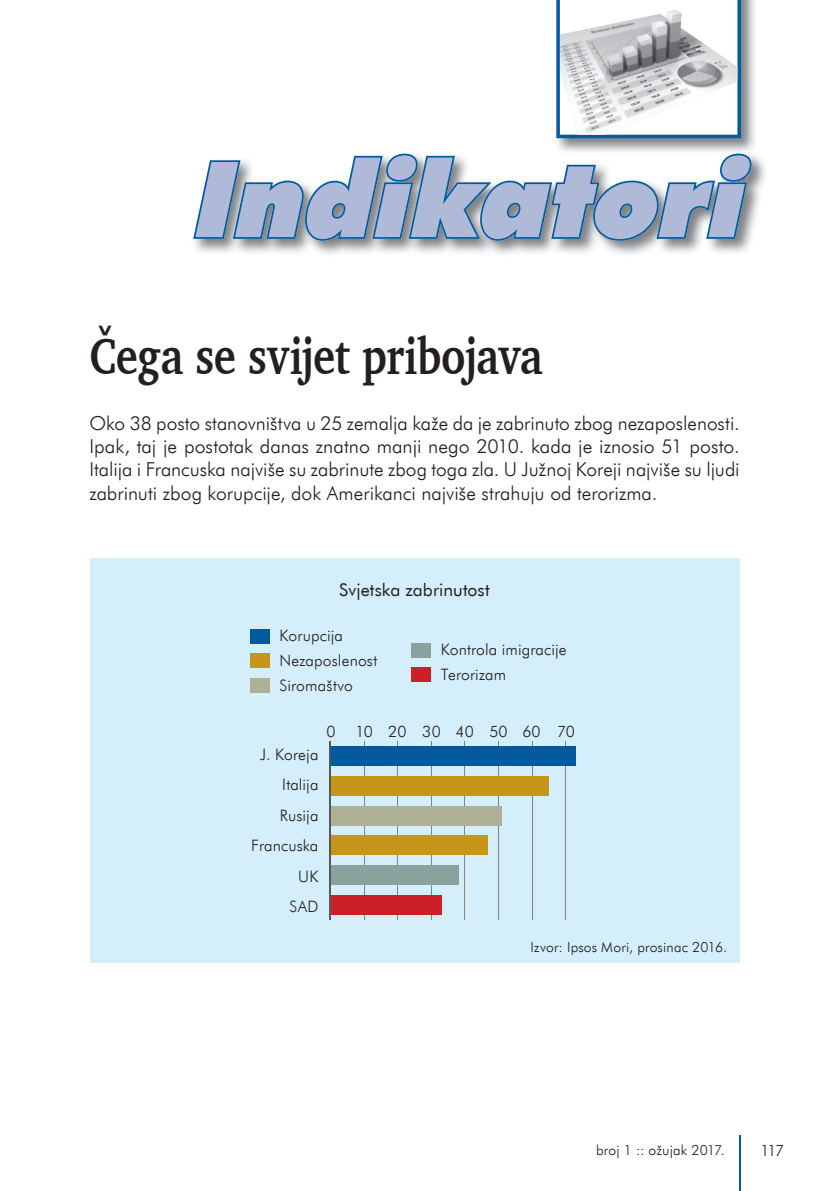
<style>
.page{position:relative;width:829px;height:1191px;background:#fff}
.page>*{position:absolute;margin:0;border:0;box-sizing:border-box;transform-origin:0 0}
.t1{font:italic 900 105px "Futura BT";color:#afbad9}
.t2{font:700 52.5px "Charter BT";letter-spacing:-.01em;color:#231f20;scale:.8 1}
.t3{font:300 19.25px/23.1px "Futura BT";color:#231f20;text-align:justify}
.t4{font:17.5px "Futura BT";letter-spacing:.005em;color:#231f20}
.t5{font:300 15.75px/30.6px "Futura BT";letter-spacing:.01em;color:#231f20;text-align:right}
.t6{font:300 14px "Futura BT";letter-spacing:.015em;color:#231f20}
</style>
<div class="page">
<hr style="left:738px;top:1135px;width:2px;height:56px;background:#015a9d">
<img style="left:194px;top:153px;width:571px;height:101px">
<svg style="left:193px;top:154px;width:558px;height:87px"></svg>
<img style="left:554px;top:0;width:203px;height:155px">
<svg style="left:731px;top:154px;width:14px;height:1px"></svg>
<svg style="left:556px;top:0;width:184px;height:138px"></svg>
<img style="left:634px;top:10px;width:41px;height:9px">
<div style="left:90px;top:559px;width:649px;height:403px;background:#d4effb"></div>
<hr style="left:363px;top:741px;width:1px;height:178px;background:#808285">
<hr style="left:397px;top:741px;width:1px;height:178px;background:#808285">
<hr style="left:431px;top:741px;width:1px;height:178px;background:#808285">
<hr style="left:464px;top:741px;width:1px;height:178px;background:#808285">
<hr style="left:498px;top:741px;width:1px;height:178px;background:#808285">
<hr style="left:531px;top:741px;width:1px;height:178px;background:#808285">
<hr style="left:565px;top:741px;width:1px;height:178px;background:#808285">
<div style="left:330px;top:746px;width:245px;height:20px;background:#015a9d"></div>
<div style="left:330px;top:776px;width:219px;height:20px;background:#c8951b"></div>
<div style="left:330px;top:805px;width:171px;height:20px;background:#aeb195"></div>
<div style="left:330px;top:835px;width:157px;height:20px;background:#c8951b"></div>
<div style="left:330px;top:865px;width:129px;height:20px;background:#8aa29e"></div>
<div style="left:330px;top:895px;width:111px;height:20px;background:#cd2026"></div>
<hr style="left:329px;top:741px;width:2px;height:178px;background:#57585a">
<div style="left:250px;top:628px;width:19px;height:15px;background:#015a9d"></div>
<div style="left:411px;top:642px;width:20px;height:15px;background:#8aa29e"></div>
<div style="left:250px;top:653px;width:19px;height:15px;background:#c8951b"></div>
<div style="left:250px;top:678px;width:19px;height:15px;background:#aeb195"></div>
<div style="left:411px;top:667px;width:20px;height:15px;background:#cd2026"></div>
<h1 class="t1" style="left:188px;top:136px;width:580px">Indikatori</h1>
<h2 class="t2" style="left:89px;top:323px;width:568px">Čega se svijet pribojava</h2>
<p class="t3" style="left:89px;top:411px;width:651px">Oko 38 posto stanovništva u 25 zemalja kaže da je zabrinuto zbog nezaposlenosti.<br>Ipak, taj je postotak danas znatno manji nego 2010. kada je iznosio 51 posto.<br>Italija i Francuska najviše su zabrinute zbog toga zla. U Južnoj Koreji najviše su ljudi zabrinuti zbog korupcije, dok Amerikanci najviše strahuju od terorizma.</p>
<p class="t4" style="left:339px;top:579px;width:152px">Svjetska zabrinutost</p>
<p class="t5" style="left:279px;top:620px;width:65px">Korupcija</p>
<p class="t5" style="left:279px;top:648px;width:99px;line-height:24.8px;text-align:left">Nezaposlenost<br>Siromaštvo</p>
<p class="t5" style="left:441px;top:634px;width:127px">Kontrola imigracije</p>
<p class="t5" style="left:441px;top:659px;width:67px">Terorizam</p>
<p class="t5" style="left:251px;top:738px;width:69px">J. Koreja<br>Italija<br>Rusija<br>Francuska<br>UK<br>SAD</p>
<p class="t5" style="left:326px;top:715px;width:11px">0</p>
<p class="t5" style="left:355px;top:715px;width:221px">10 20 30 40 50 60 70</p>
<p class="t6" style="left:530px;top:938px;width:198px">Izvor: Ipsos Mori, prosinac 2016.</p>
<p class="t6" style="left:596px;top:1141px;width:130px">broj 1 :: ožujak 2017.</p>
<p class="t5" style="left:760px;top:1135px;width:25px">117</p>
</div>
